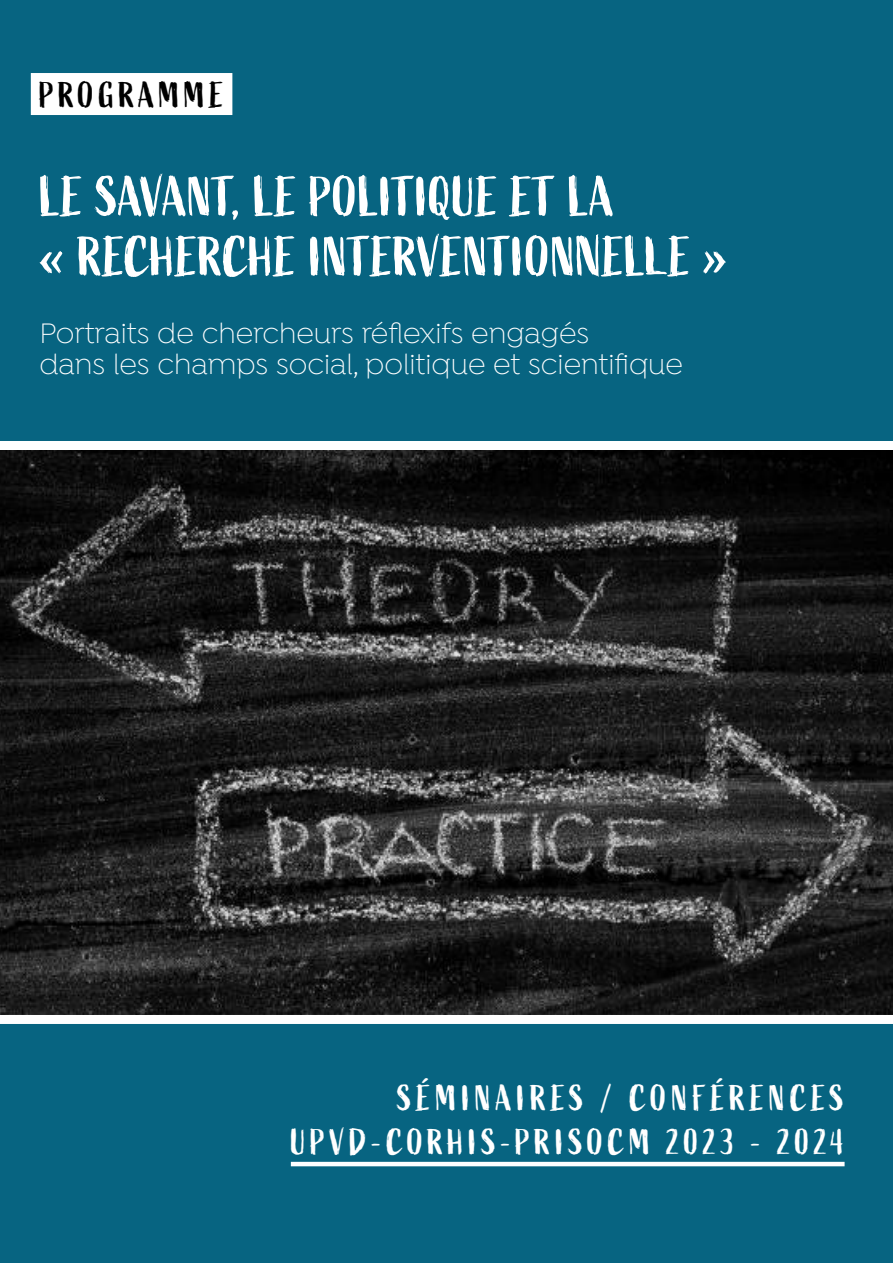
<style>
.page{position:relative;width:893px;height:1263px;background:#fff}
.page>*{position:absolute;margin:0;border:0;box-sizing:border-box;transform-origin:0 0}
.t1{font:55.5px/60px "Active";color:#fff}
.t2{font:36px/43.2px "Active";letter-spacing:.12em;color:#fff;text-align:right}
.t3{font:36px "Active";letter-spacing:.11em;color:#000}
.t4{font:300 30px/31.5px "Isidora";color:#fff}
</style>
<div class="page">
<div style="left:0;top:0;width:893px;height:445px;background:#076481"></div>
<div style="left:0;top:1016px;width:893px;height:247px;background:#076481"></div>
<hr style="left:291px;top:1162px;width:554px;height:4px;background:#fff">
<img style="left:0;top:450px;width:893px;height:565px">
<div style="left:31px;top:73px;width:201px;height:42px;background:#fff"></div>
<div style="left:0;top:441px;width:893px;height:9px;background:#fff"></div>
<div style="left:0;top:1015px;width:893px;height:9px;background:#fff"></div>
<p class="t3" style="left:39px;top:74px;width:186px">PROGRAMME</p>
<h1 class="t1" style="left:39px;top:169px;width:692px">LE SAVANT, LE POLITIQUE ET LA<br>« RECHERCHE INTERVENTIONNELLE »</h1>
<p class="t4" style="left:39px;top:319px;width:645px">Portraits de chercheurs réflexifs engagés<br>dans les champs social, politique et scientifique</p>
<p class="t2" style="left:291px;top:1078px;width:555px">SÉMINAIRES / CONFÉRENCES<br>UPVD-CORHIS-PRISOCM 2023 - 2024</p>
</div>
